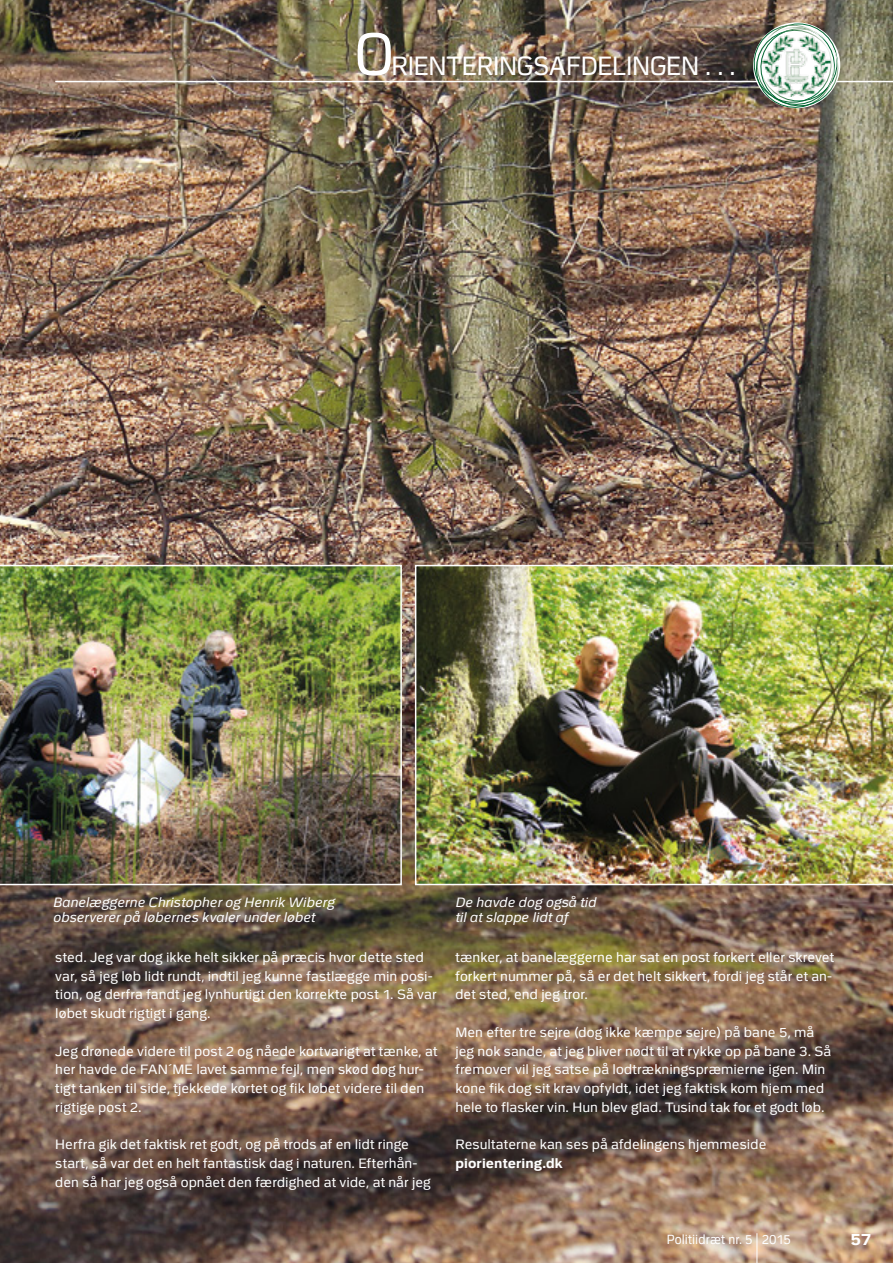
<style>
.page{position:relative;width:893px;height:1263px;background:#fff}
.page>*{position:absolute;margin:0;border:0;box-sizing:border-box;transform-origin:0 0}
.t1{font:59.4px "Politi";color:#fff;scale:.91 1}
.t2{font:26.4px "Politi";letter-spacing:-.01em;color:#fff;scale:.91 1}
.t3{font:700 16.5px "Politi";color:#fff}
.t4{font:13.5px/18.8px "Politi";letter-spacing:.005em;color:#fff}
.t5{font:italic 13.5px/15px "Politi";letter-spacing:.01em;color:#fff}
.t6{font:700 13.5px "Politi";letter-spacing:.005em;color:#fff}
.t7{font:13.2px "Politi";letter-spacing:.005em;color:#fff;scale:.91 1}
</style>
<div class="page">
<img style="left:0;top:0;width:893px;height:1263px">
<hr style="left:757px;top:1233px;width:1px;height:30px;background:#fff">
<hr style="left:55px;top:81px;width:838px;height:1px;background:#fff">
<img style="left:0;top:565px;width:402px;height:320px">
<img style="left:415px;top:565px;width:478px;height:320px">
<img style="left:749px;top:20px;width:94px;height:92px">
<h1 class="t1" style="left:355px;top:22px;width:44px">O</h1>
<h2 class="t2" style="left:391px;top:51px;width:376px">RIENTERINGSAFDELINGEN . . .</h2>
<p class="t5" style="left:53px;top:895px;width:283px">Banelæggerne Christopher og Henrik Wiberg observerer på løbernes kvaler under løbet</p>
<p class="t5" style="left:455px;top:895px;width:142px">De havde dog også tid til at slappe lidt af</p>
<p class="t4" style="left:55px;top:948px;width:383px">sted. Jeg var dog ikke helt sikker på præcis hvor dette sted var, så jeg løb lidt rundt, indtil jeg kunne fastlægge min posi&shy;tion, og derfra fandt jeg lynhurtigt den korrekte post 1. Så var løbet skudt rigtigt i gang.</p>
<p class="t4" style="left:55px;top:1041px;width:384px">Jeg drønede videre til post 2 og nåede kortvarigt at tænke, at her havde de FAN´ME lavet samme fejl, men skød dog hur&shy;tigt tanken til side, tjekkede kortet og fik løbet videre til den rigtige post 2.</p>
<p class="t4" style="left:55px;top:1135px;width:377px">Herfra gik det faktisk ret godt, og på trods af en lidt ringe start, så var det en helt fantastisk dag i naturen. Efterhån&shy;den så har jeg også opnået den færdighed at vide, at når jeg</p>
<p class="t4" style="left:455px;top:948px;width:380px">tænker, at banelæggerne har sat en post forkert eller skrevet forkert nummer på, så er det helt sikkert, fordi jeg står et an&shy;det sted, end jeg tror.</p>
<p class="t4" style="left:455px;top:1023px;width:377px">Men efter tre sejre (dog ikke kæmpe sejre) på bane 5, må jeg nok sande, at jeg bliver nødt til at rykke op på bane 3. Så fremover vil jeg satse på lodtrækningspræmierne igen. Min kone fik dog sit krav opfyldt, idet jeg faktisk kom hjem med hele to flasker vin. Hun blev glad. Tusind tak for et godt løb.</p>
<p class="t4" style="left:455px;top:1135px;width:313px">Resultaterne kan ses på afdelingens hjemmeside</p>
<p class="t6" style="left:455px;top:1156px;width:109px">piorientering.dk</p>
<p class="t7" style="left:667px;top:1232px;width:138px">Politiidræt nr. 5 2015</p>
<p class="t3" style="left:851px;top:1230px;width:22px">57</p>
</div>
